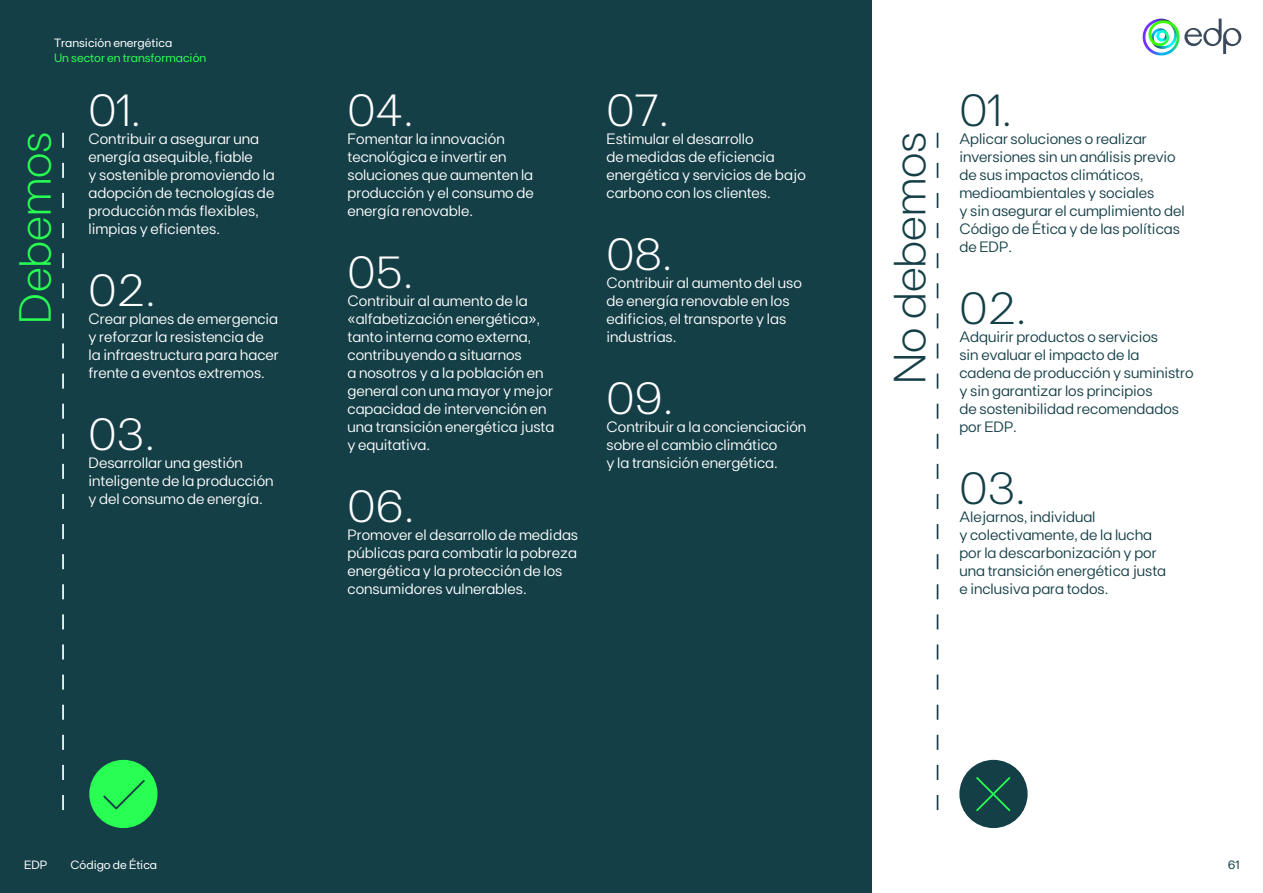
<style>
.page{position:relative;width:1263px;height:893px;background:#fff}
.page>*{position:absolute;margin:0;border:0;box-sizing:border-box;transform-origin:0 0}
.NUMEROS_DEVEMOS{font:300 45px "FT Base";color:#fff}
.NUMEROS_NAO_DEVEMOS{font:300 45px "FT Base";color:#143f47}
.t1{font:300 45px "FT Base";color:#28ff52}
.TEXTO_DEVEMOS{font:15px/18px "FT Base";color:#fff}
.TEXTO_DEVEMOS-2{font:15px/18px "FT Base";color:#143f47}
.Nome_da_página_rodapé{font:12px "FT Base";color:#fff}
.Nome_da_página_rodapé-2{font:12px "FT Base";color:#28ff52}
.t2{font:12px "FT Base";color:#143f47}
</style>
<div class="page">
<div style="left:0;top:0;width:872px;height:893px;background:#143f47"></div>
<div style="left:89px;top:760px;width:68px;height:68px;background:#28ff52;border-radius:50%"></div>
<svg style="left:103px;top:780px;width:42px;height:29px"></svg>
<div style="left:959px;top:760px;width:68px;height:68px;background:#143f47;border-radius:50%"></div>
<svg style="left:976px;top:777px;width:34px;height:34px"></svg>
<svg style="left:62px;top:133px;width:2px;height:677px"></svg>
<svg style="left:937px;top:133px;width:1px;height:677px"></svg>
<svg style="left:1184px;top:19px;width:57px;height:35px"></svg>
<svg style="left:1142px;top:19px;width:32px;height:36px"></svg>
<p class="Nome_da_página_rodapé" style="left:54px;top:36px;width:120px">Transición energética</p>
<p class="Nome_da_página_rodapé-2" style="left:54px;top:51px;width:154px">Un sector en transformación</p>
<p class="NUMEROS_DEVEMOS" style="left:88px;top:84px;width:54px">01.</p>
<p class="TEXTO_DEVEMOS" style="left:88px;top:130px;width:188px">Contribuir a asegurar una energía asequible, fiable<br>y sostenible promoviendo la adopción de tecnologías de producción más flexibles, limpias y eficientes.</p>
<p class="NUMEROS_DEVEMOS" style="left:88px;top:264px;width:69px">02.</p>
<p class="TEXTO_DEVEMOS" style="left:88px;top:310px;width:192px">Crear planes de emergencia y reforzar la resistencia de la infraestructura para hacer frente a eventos extremos.</p>
<p class="NUMEROS_DEVEMOS" style="left:88px;top:408px;width:68px">03.</p>
<p class="TEXTO_DEVEMOS" style="left:88px;top:454px;width:186px">Desarrollar una gestión inteligente de la producción y del consumo de energía.</p>
<p class="NUMEROS_DEVEMOS" style="left:348px;top:84px;width:68px">04.</p>
<p class="TEXTO_DEVEMOS" style="left:348px;top:130px;width:188px">Fomentar la innovación tecnológica e invertir en soluciones que aumenten la producción y el consumo de energía renovable.</p>
<p class="NUMEROS_DEVEMOS" style="left:348px;top:246px;width:67px">05.</p>
<p class="TEXTO_DEVEMOS" style="left:348px;top:292px;width:208px">Contribuir al aumento de la «alfabetización energética», tanto interna como externa, contribuyendo a situarnos<br>a nosotros y a la población en general con una mayor y mejor capacidad de intervención en una transición energética justa y equitativa.</p>
<p class="NUMEROS_DEVEMOS" style="left:348px;top:480px;width:68px">06.</p>
<p class="TEXTO_DEVEMOS" style="left:348px;top:526px;width:232px">Promover el desarrollo de medidas públicas para combatir la pobreza energética y la protección de los consumidores vulnerables.</p>
<p class="NUMEROS_DEVEMOS" style="left:606px;top:84px;width:64px">07.</p>
<p class="TEXTO_DEVEMOS" style="left:606px;top:130px;width:201px">Estimular el desarrollo<br>de medidas de eficiencia energética y servicios de bajo carbono con los clientes.</p>
<p class="NUMEROS_DEVEMOS" style="left:606px;top:228px;width:67px">08.</p>
<p class="TEXTO_DEVEMOS" style="left:606px;top:274px;width:197px">Contribuir al aumento del uso de energía renovable en los edificios, el transporte y las industrias.</p>
<p class="NUMEROS_DEVEMOS" style="left:606px;top:372px;width:68px">09.</p>
<p class="TEXTO_DEVEMOS" style="left:606px;top:418px;width:201px">Contribuir a la concienciación sobre el cambio climático<br>y la transición energética.</p>
<h1 class="t1" style="left:9px;top:324px;width:194px;rotate:-90deg">Debemos</h1>
<h1 class="NUMEROS_NAO_DEVEMOS" style="left:883px;top:384px;width:254px;rotate:-90deg">No debemos</h1>
<p class="NUMEROS_NAO_DEVEMOS" style="left:959px;top:84px;width:54px">01.</p>
<p class="TEXTO_DEVEMOS-2" style="left:959px;top:130px;width:227px">Aplicar soluciones o realizar inversiones sin un análisis previo de sus impactos climáticos, medioambientales y sociales<br>y sin asegurar el cumplimiento del<br>Código de Ética y de las políticas de EDP.</p>
<p class="NUMEROS_NAO_DEVEMOS" style="left:959px;top:282px;width:69px">02.</p>
<p class="TEXTO_DEVEMOS-2" style="left:959px;top:328px;width:236px">Adquirir productos o servicios<br>sin evaluar el impacto de la cadena de producción y suministro y sin garantizar los principios<br>de sostenibilidad recomendados por EDP.</p>
<p class="NUMEROS_NAO_DEVEMOS" style="left:959px;top:462px;width:68px">03.</p>
<p class="TEXTO_DEVEMOS-2" style="left:959px;top:508px;width:208px">Alejarnos, individual<br>y colectivamente, de la lucha por la descarbonización y por una transición energética justa e inclusiva para todos.</p>
<p class="Nome_da_página_rodapé" style="left:24px;top:858px;width:25px">EDP</p>
<p class="Nome_da_página_rodapé" style="left:70px;top:858px;width:88px">Código de Ética</p>
<p class="t2" style="left:1228px;top:858px;width:13px">61</p>
</div>
